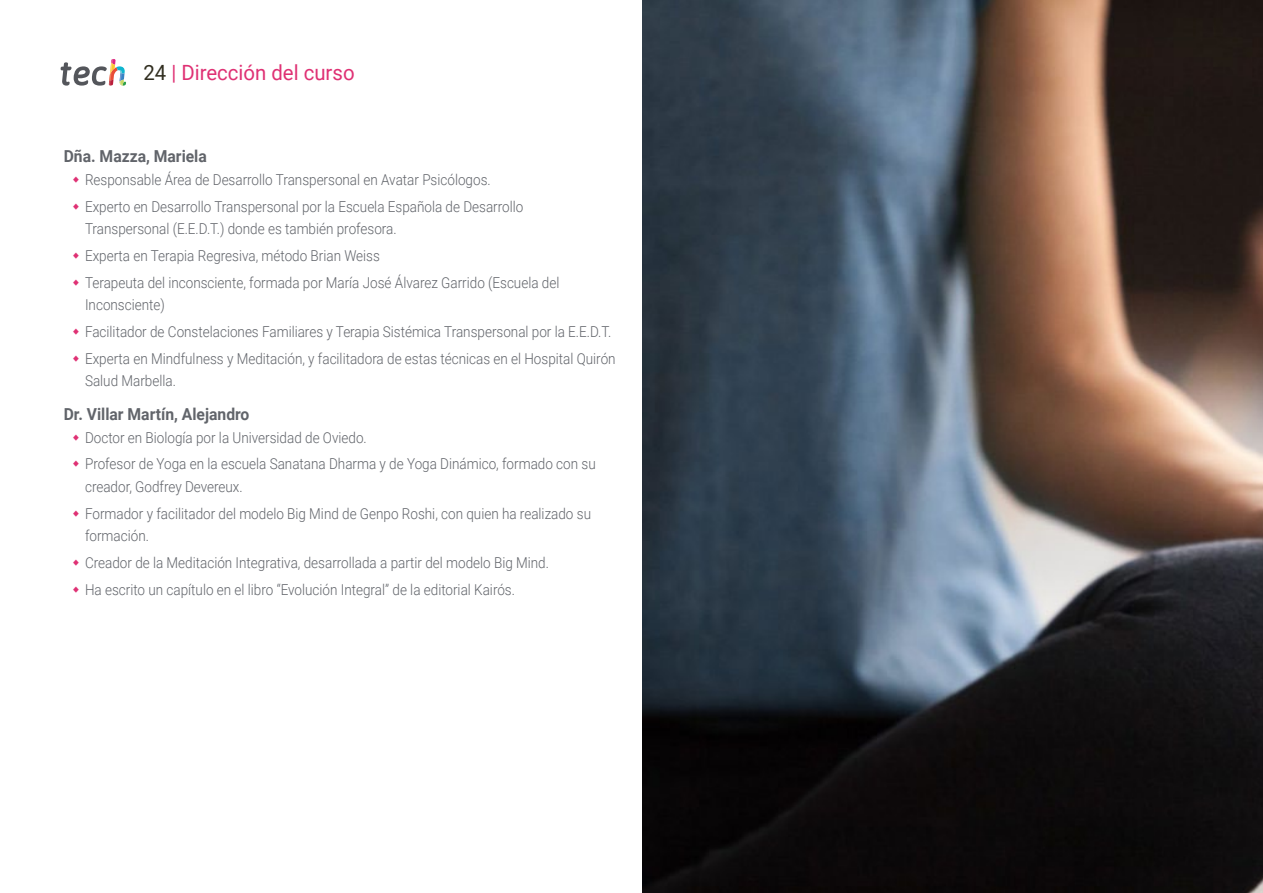
<style>
.page{position:relative;width:1263px;height:893px;background:#fff}
.page>*{position:absolute;margin:0;border:0;box-sizing:border-box;transform-origin:0 0}
.t1{font:21px "Roboto";color:#df3174}
.t2{font:700 16.5px "Roboto";color:#61646a;scale:.95 1}
.t3{font:300 15px/26.7px "Roboto";color:#61646a;scale:.9 1}
.s1{color:#312e20}
</style>
<div class="page">
<svg style="left:61px;top:59px;width:65px;height:27px"></svg>
<img style="left:642px;top:0;width:621px;height:893px">
<h1 class="t1" style="left:144px;top:57px;width:213px"><span class="s1">24</span> | Dirección del curso</h1>
<p class="t2" style="left:64px;top:145px;width:152px">Dña. Mazza, Mariela</p>
<p class="t3" style="left:85px;top:166px;width:489px">Responsable Área de Desarrollo Transpersonal en Avatar Psicólogos.<br>Experto en Desarrollo Transpersonal por la Escuela Española de Desarrollo</p>
<p class="t3" style="left:85px;top:215px;width:529px">Transpersonal (E.E.D.T.) donde es también profesora.<br>Experta en Terapia Regresiva, método Brian Weiss<br>Terapeuta del inconsciente, formada por María José Álvarez Garrido (Escuela del</p>
<p class="t3" style="left:85px;top:291px;width:591px">Inconsciente)<br>Facilitador de Constelaciones Familiares y Terapia Sistémica Transpersonal por la E.E.D.T.<br>Experta en Mindfulness y Meditación, y facilitadora de estas técnicas en el Hospital Quirón</p>
<p class="t3" style="left:85px;top:367px;width:102px">Salud Marbella.</p>
<p class="t2" style="left:64px;top:403px;width:197px">Dr. Villar Martín, Alejandro</p>
<p class="t3" style="left:85px;top:423px;width:569px">Doctor en Biología por la Universidad de Oviedo.<br>Profesor de Yoga en la escuela Sanatana Dharma y de Yoga Dinámico, formado con su</p>
<p class="t3" style="left:85px;top:473px;width:564px">creador, Godfrey Devereux.<br>Formador y facilitador del modelo Big Mind de Genpo Roshi, con quien ha realizado su</p>
<p class="t3" style="left:85px;top:522px;width:517px">formación.<br>Creador de la Meditación Integrativa, desarrollada a partir del modelo Big Mind.<br>Ha escrito un capítulo en el libro “Evolución Integral” de la editorial Kairós.</p>
</div>
